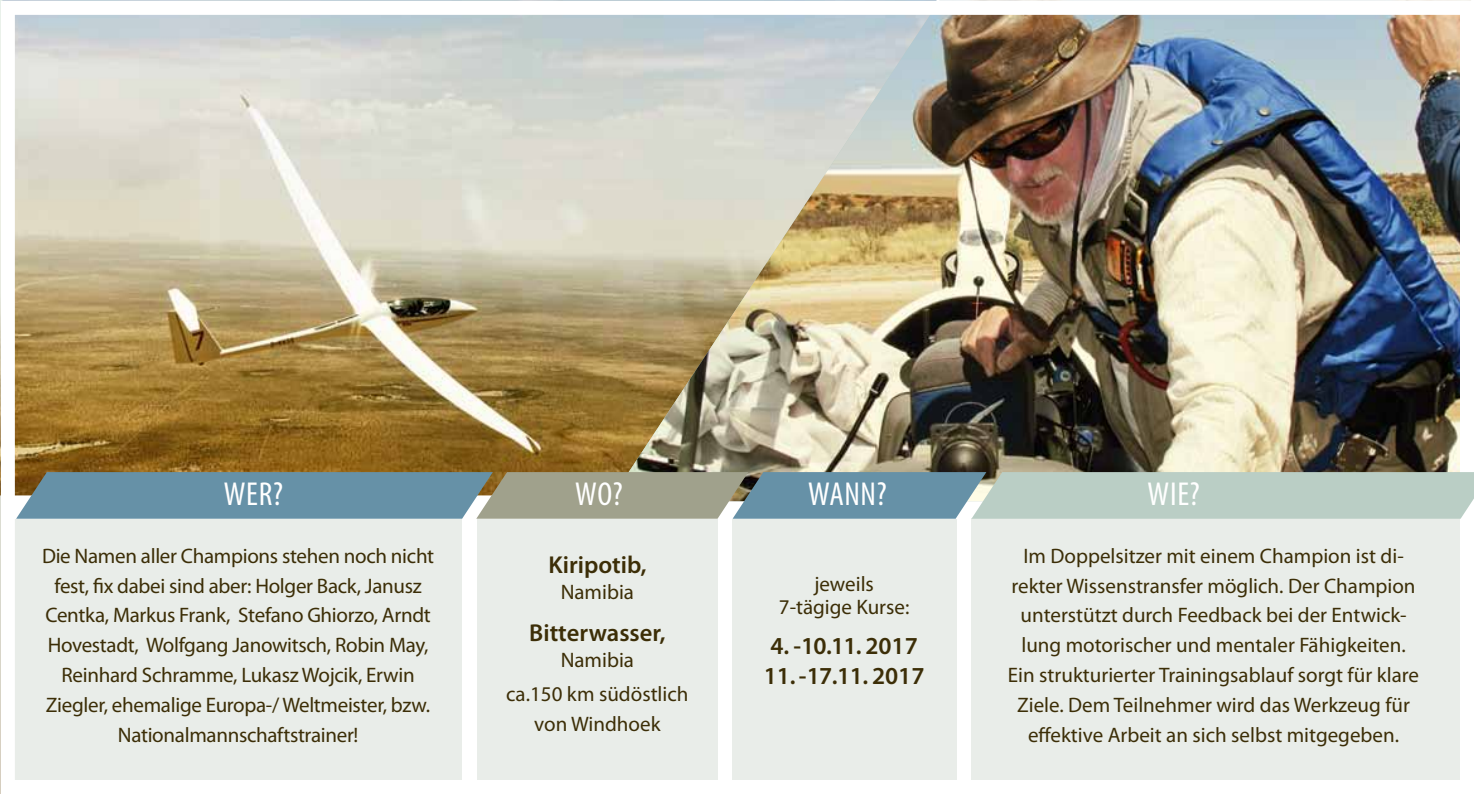
<style>
.page{position:relative;width:1474px;height:794px;background:#fff}
.page>*{position:absolute;margin:0;border:0;box-sizing:border-box;transform-origin:0 0}
.t1{font:condensed 33.25px "Myriad Pro";letter-spacing:.02em;color:#fff}
.t2{font:600 24.5px "Myriad Pro";color:#3c2e07}
.t3{font:21px/29.8px "Myriad Pro";color:#3c2e07;text-align:center}
</style>
<div class="page">
<img style="left:0;top:495px;width:1px;height:299px">
<img style="left:0;top:0;width:936px;height:495px">
<img style="left:609px;top:16px;width:849px;height:456px">
<div style="left:15px;top:519px;width:447px;height:275px;background:#e9ede9"></div>
<div style="left:477px;top:519px;width:240px;height:275px;background:#e9ede9"></div>
<div style="left:732px;top:519px;width:224px;height:275px;background:#e9ede9"></div>
<div style="left:971px;top:519px;width:488px;height:275px;background:#e9ede9"></div>
<div style="left:1px;top:1px;width:1472px;height:793px;border:14px solid #fff"></div>
<svg style="left:16px;top:472px;width:1457px;height:47px;background:#8fa9ab"></svg>
<h1 class="t1" style="left:224px;top:473px;width:61px">WER?</h1>
<h1 class="t1" style="left:575px;top:473px;width:49px">WO?</h1>
<h1 class="t1" style="left:808px;top:473px;width:80px">WANN?</h1>
<h1 class="t1" style="left:1147px;top:473px;width:54px">WIE?</h1>
<p class="t3" style="left:42px;top:541px;width:394px">Die Namen aller Champions stehen noch nicht fest, fix dabei sind aber: Holger Back, Janusz Centka, Markus Frank, Stefano Ghiorzo, Arndt Hovestadt, Wolfgang Janowitsch, Robin May, Reinhard Schramme, Lukasz Wojcik, Erwin Ziegler, ehemalige Europa-/ Weltmeister, bzw.<br>Nationalmannschaftstrainer!</p>
<p class="t2" style="left:548px;top:549px;width:100px">Kiripotib,</p>
<p class="t3" style="left:560px;top:577px;width:75px">Namibia</p>
<p class="t2" style="left:529px;top:617px;width:138px">Bitterwasser,</p>
<p class="t3" style="left:506px;top:643px;width:184px;line-height:33.2px">Namibia<br>ca.150 km südöstlich</p>
<p class="t3" style="left:534px;top:708px;width:128px">von Windhoek</p>
<p class="t3" style="left:779px;top:572px;width:132px;line-height:22.8px">jeweils<br>7-tägige Kurse:</p>
<p class="t2" style="left:770px;top:630px;width:149px">4. -10.11. 2017</p>
<p class="t2" style="left:763px;top:660px;width:162px">11. -17.11. 2017</p>
<p class="t3" style="left:1007px;top:541px;width:413px">Im Doppelsitzer mit einem Champion ist di&shy;rekter Wissenstransfer möglich. Der Champion unterstützt durch Feedback bei der Entwick&shy;lung motorischer und mentaler Fähigkeiten.<br>Ein strukturierter Trainingsablauf sorgt für klare Ziele. Dem Teilnehmer wird das Werkzeug für effektive Arbeit an sich selbst mitgegeben.</p>
</div>
